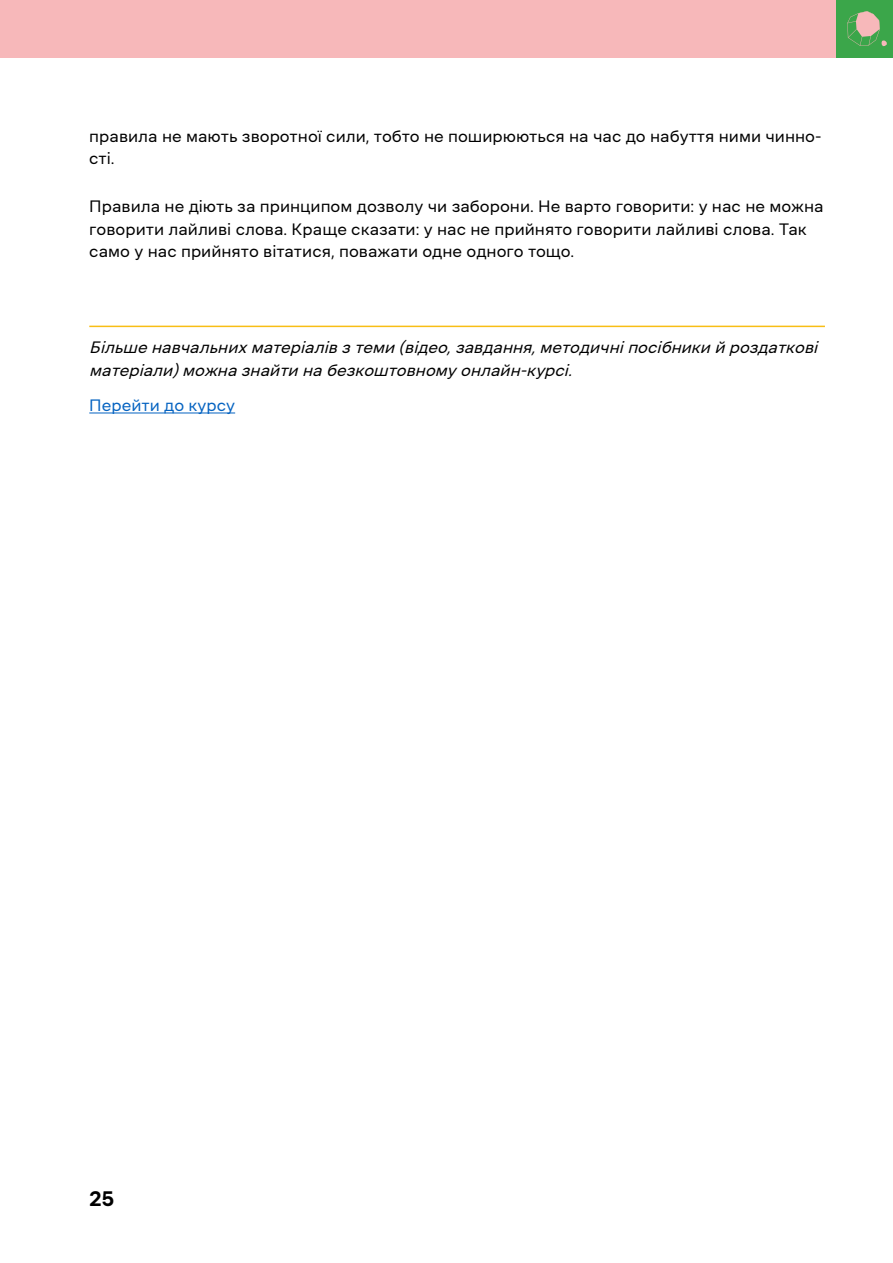
<style>
.page{position:relative;width:893px;height:1263px;background:#fff}
.page>*{position:absolute;margin:0;border:0;box-sizing:border-box;transform-origin:0 0}
.t1{font:700 21px "Inerta";color:#000}
.t2{font:16.5px/22.5px "Inerta";color:#000}
.t3{font:italic 16.5px/22.5px "Inerta";color:#000}
.t4{font:16.5px "Inerta";color:#0563c1}
</style>
<div class="page">
<div style="left:0;top:0;width:893px;height:57px;background:#f7b8ba"></div>
<div style="left:836px;top:0;width:57px;height:57px;background:#3ba64a"></div>
<svg style="left:847px;top:11px;width:40px;height:35px"></svg>
<hr style="left:89px;top:326px;width:736px;height:1px;background:#f8be15">
<hr style="left:89px;top:413px;width:146px;height:1px;background:#0563c1">
<p class="t2" style="left:89px;top:125px;width:734px">правила не мають зворотної сили, тобто не поширюються на час до набуття ними чинно&shy;сті.</p>
<p class="t2" style="left:89px;top:195px;width:736px">Правила не діють за принципом дозволу чи заборони. Не варто говорити: у нас не можна говорити лайливі слова. Краще сказати: у нас не прийнято говорити лайливі слова. Так само у нас прийнято вітатися, поважати одне одного тощо.</p>
<p class="t3" style="left:89px;top:336px;width:734px">Більше навчальних матеріалів з теми (відео,завдання,методичніпосібники й роздаткові матеріали)можна знайти на безкоштовному онлайн-курсі.</p>
<p class="t4" style="left:89px;top:396px;width:147px">Перейти до курсу</p>
<p class="t1" style="left:89px;top:1187px;width:27px">25</p>
</div>
